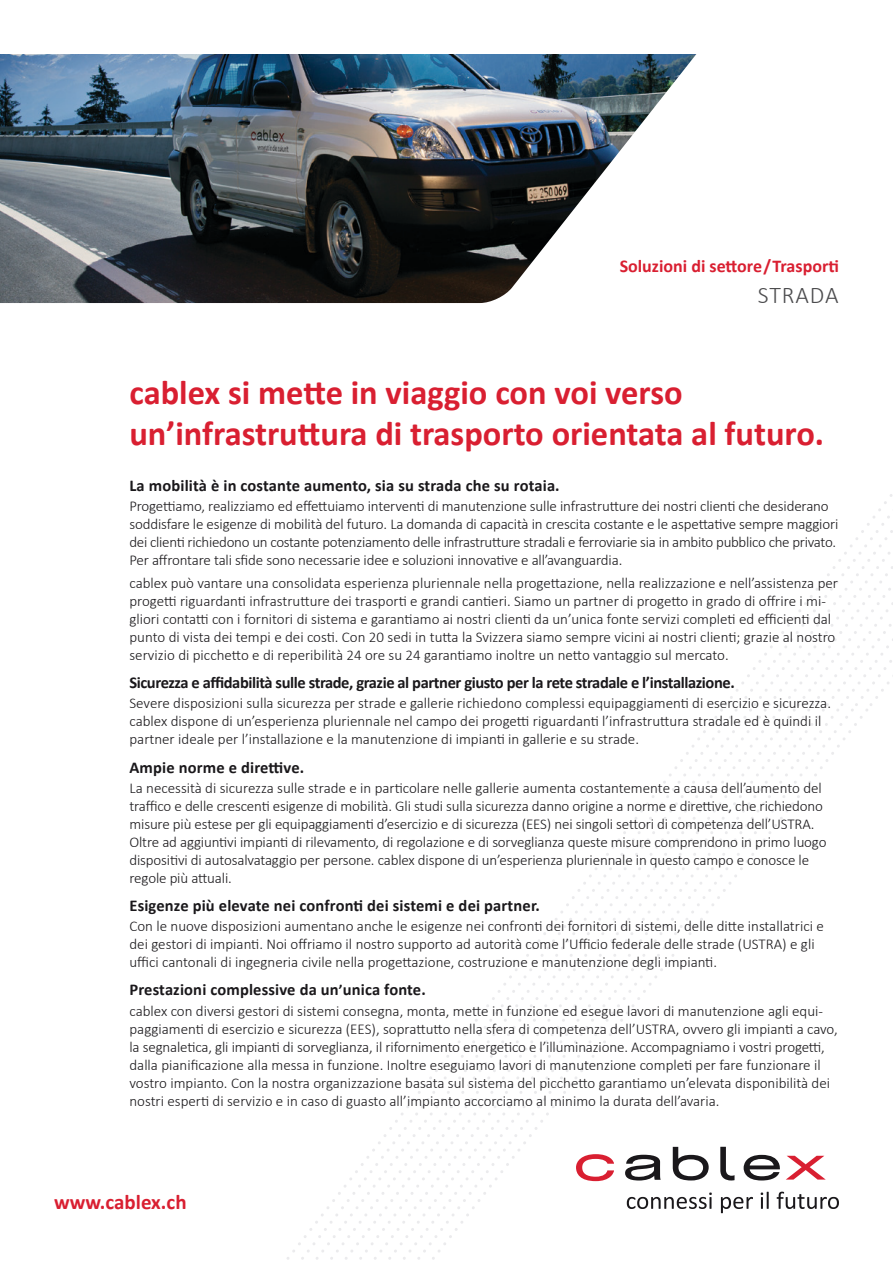
<style>
.page{position:relative;width:893px;height:1263px;background:#fff}
.page>*{position:absolute;margin:0;border:0;box-sizing:border-box;transform-origin:0 0}
.t1{font:700 34.5px/41.4px "Calibri";color:#d91f31}
.t2{font:300 24px "Calibri";letter-spacing:.035em;color:#4c4c4e}
.t3{font:700 21px "Calibri";color:#d91f31}
.t4{font:700 18px "Calibri";color:#d91f31}
.t5{font:700 16.5px "Calibri";color:#1a181b}
.t6{font:700 16.5px "Calibri";letter-spacing:-.025em;color:#1a181b}
.t7{font:300 15px/18px "Calibri";color:#1a181b}
.s1{font-size:15px}
</style>
<div class="page">
<svg style="left:418px;top:709px;width:450px;height:551px"></svg>
<svg style="left:823px;top:494px;width:70px;height:212px"></svg>
<img style="left:0;top:54px;width:696px;height:249px">
<svg style="left:576px;top:1154px;width:38px;height:27px"></svg>
<svg style="left:744px;top:1155px;width:82px;height:25px"></svg>
<svg style="left:673px;top:1147px;width:36px;height:33px"></svg>
<svg style="left:720px;top:1147px;width:14px;height:33px"></svg>
<svg style="left:625px;top:1155px;width:36px;height:25px"></svg>
<svg style="left:627px;top:1192px;width:85px;height:17px"></svg>
<svg style="left:721px;top:1197px;width:32px;height:16px"></svg>
<svg style="left:761px;top:1192px;width:8px;height:17px"></svg>
<svg style="left:777px;top:1191px;width:62px;height:18px"></svg>
<p class="t4" style="left:620px;top:254px;width:221px">Soluzioni di settore/Trasporti</p>
<h2 class="t2" style="left:758px;top:280px;width:82px">Strada</h2>
<h1 class="t1" style="left:129px;top:371px;width:696px">cablex si mette in viaggio con voi verso un’infrastruttura di trasporto orientata al futuro.</h1>
<p class="t5" style="left:129px;top:475px;width:432px">La mobilità è in costante aumento, sia su strada che su rotaia.</p>
<p class="t7" style="left:129px;top:497px;width:710px">Progettiamo, realizziamo ed effettuiamo interventi di manutenzione sulle infrastrutture dei nostri clienti che desiderano soddisfare le esigenze di mobilità del futuro. La domanda di capacità in crescita costante e le aspettative sempre maggiori dei clienti richiedono un costante potenziamento delle infrastrutture stradali e ferroviarie sia in ambito pubblico che privato.<br>Per affrontare tali sfide sono necessarie idee e soluzioni innovative e all’avanguardia.</p>
<p class="t7" style="left:129px;top:574px;width:710px">cablex può vantare una consolidata esperienza pluriennale nella progettazione, nella realizzazione e nell’assistenza per progetti riguardanti infrastrutture dei trasporti e grandi cantieri. Siamo un partner di progetto in grado di offrire i mi&shy;gliori contatti con i fornitori di sistema e garantiamo ai nostri clienti da un’unica fonte servizi completi ed efficienti dal punto di vista dei tempi e dei costi. Con 20 sedi in tutta la Svizzera siamo sempre vicini ai nostri clienti; grazie al nostro servizio di picchetto e di reperibilità 24 ore su 24 garantiamo inoltre un netto vantaggio sul mercato.</p>
<p class="t6" style="left:129px;top:672px;width:607px">Sicurezza e affidabilità sulle strade, grazie al partner giusto per la rete stradale e l’installazione.</p>
<p class="t7" style="left:129px;top:694px;width:703px">Severe disposizioni sulla sicurezza per strade e gallerie richiedono complessi equipaggiamenti di esercizio e sicurezza. cablex dispone di un’esperienza pluriennale nel campo dei progetti riguardanti l’infrastruttura stradale ed è quindi il partner ideale per l’installazione e la manutenzione di impianti in gallerie e su strade.</p>
<p class="t5" style="left:129px;top:756px;width:176px">Ampie norme e direttive.</p>
<p class="t7" style="left:129px;top:778px;width:699px">La necessità di sicurezza sulle strade e in particolare nelle gallerie aumenta costantemente a causa dell’aumento del traffico e delle crescenti esigenze di mobilità. Gli studi sulla sicurezza danno origine a norme e direttive, che richiedono misure più estese per gli equipaggiamenti d’esercizio e di sicurezza (EES) nei singoli settori di competenza dell’USTRA.<br>Oltre ad aggiuntivi impianti di rilevamento, di regolazione e di sorveglianza queste misure comprendono in primo luogo dispositivi di autosalvataggio per persone. cablex dispone di un’esperienza pluriennale in questo campo e conosce le regole più attuali.</p>
<p class="t5" style="left:129px;top:895px;width:412px">Esigenze più elevate nei confronti dei sistemi e dei partner.</p>
<p class="t7" style="left:129px;top:917px;width:696px">Con le nuove disposizioni aumentano anche le esigenze nei confronti dei fornitori di sistemi, delle ditte installatrici e dei gestori di impianti. Noi offriamo il nostro supporto ad autorità come l’Ufficio federale delle strade (USTRA) e gli uffici cantonali di ingegneria civile nella progettazione, costruzione e manutenzione degli impianti.</p>
<p class="t5" style="left:129px;top:979px;width:298px">Prestazioni complessive da un<span class="s1">’</span>unica fonte.</p>
<p class="t7" style="left:129px;top:1001px;width:710px">cablex con diversi gestori di sistemi consegna, monta, mette in funzione ed esegue lavori di manutenzione agli equi&shy;paggiamenti di esercizio e sicurezza (EES), soprattutto nella sfera di competenza dell’USTRA, ovvero gli impianti a cavo, la segnaletica, gli impianti di sorveglianza, il rifornimento energetico e l’illuminazione. Accompagniamo i vostri progetti, dalla pianificazione alla messa in funzione. Inoltre eseguiamo lavori di manutenzione completi per fare funzionare il vostro impianto. Con la nostra organizzazione basata sul sistema del picchetto garantiamo un’elevata disponibilità dei nostri esperti di servizio e in caso di guasto all’impianto accorciamo al minimo la durata dell’avaria.</p>
<h3 class="t3" style="left:54px;top:1188px;width:134px">www.cablex.ch</h3>
</div>
